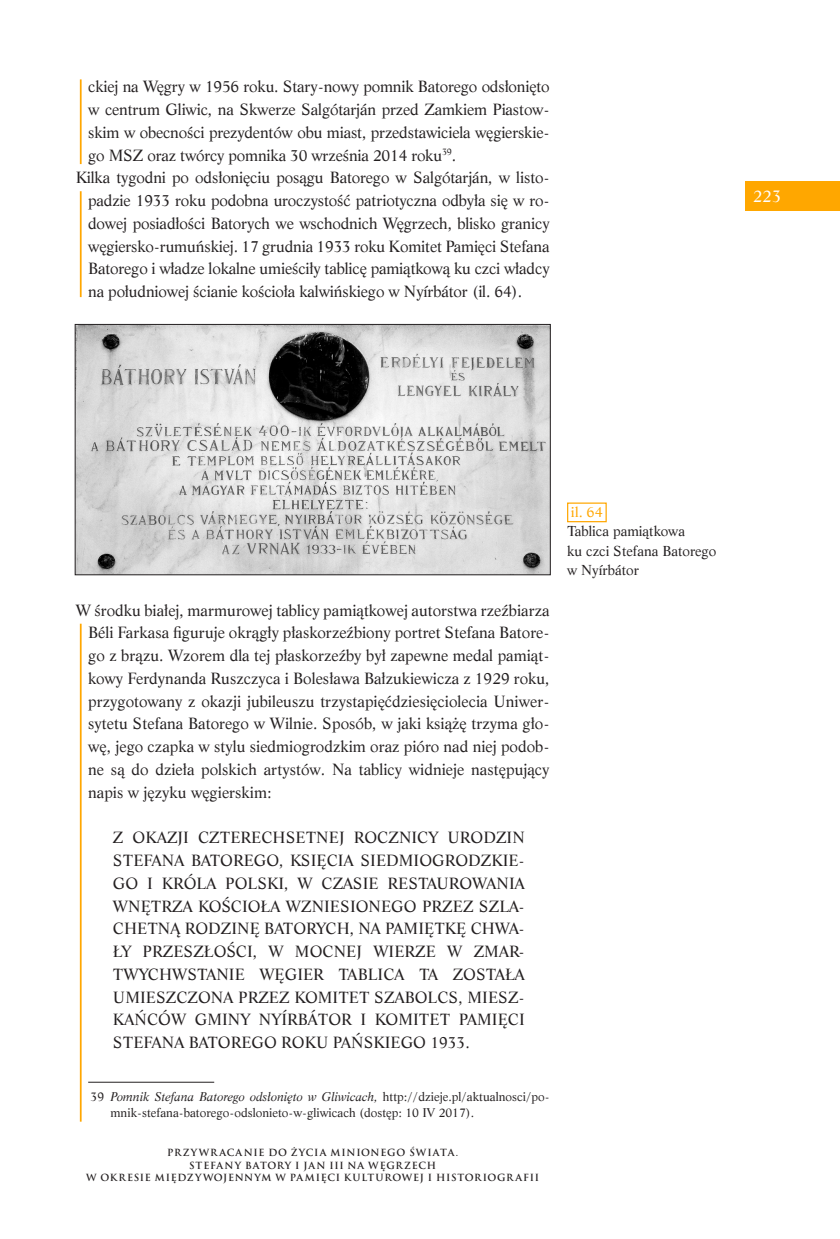
<style>
.page{position:relative;width:840px;height:1239px;background:#fff}
.page>*{position:absolute;margin:0;border:0;box-sizing:border-box;transform-origin:0 0}
.t1{font:16.62px "Life EU";color:#fff}
.t2{font:15.75px/22.8px "Life EU";letter-spacing:-.01em;color:#231f20;text-align:justify}
.t3{font:14px/19.2px "Life EU";color:#231f20}
.t4{font:12.25px/15.8px "Life EU";color:#231f20}
.t5{font:700 9.62px/12.2px "Trajan Pro";letter-spacing:.07em;color:#231f20;text-align:center}
.s1{font-style:italic}
.s2{color:#ffa700}
</style>
<div class="page">
<div style="left:745px;top:181px;width:95px;height:30px;background:#ffa700"></div>
<hr style="left:80px;top:79px;width:2px;height:218px;background:#ffa700">
<hr style="left:80px;top:606px;width:2px;height:515px;background:#ffa700">
<div style="left:71px;top:164px;width:479px;height:27px;background:#fff"></div>
<div style="left:71px;top:596px;width:478px;height:27px;background:#fff"></div>
<hr style="left:88px;top:1081px;width:126px;height:1px;background:#231f20">
<img style="left:77px;top:326px;width:471px;height:247px">
<div style="left:75px;top:324px;width:475px;height:251px;border:1px solid #231f20"></div>
<div style="left:567px;top:502px;width:40px;height:20px;background:#fff;border:1px solid #ffa700"></div>
<p class="t2" style="left:88px;top:75px;width:463px">ckiej na Węgry w 1956 roku. Stary-nowy pomnik Batorego odsłonięto</p>
<p class="t2" style="left:88px;top:98px;width:463px">w centrum Gliwic, na Skwerze Salgótarján przed Zamkiem Piastow-</p>
<p class="t2" style="left:88px;top:120px;width:463px">skim w obecności prezydentów obu miast, przedstawiciela węgierskie-</p>
<p class="t2" style="left:88px;top:143px;width:370px">go MSZ oraz twórcy pomnika 30 września 2014 roku<sup>39</sup>.</p>
<p class="t2" style="left:76px;top:166px;width:475px">Kilka tygodni po odsłonięciu posągu Batorego w Salgótarján, w listo-</p>
<p class="t2" style="left:88px;top:189px;width:463px">padzie 1933 roku podobna uroczystość patriotyczna odbyła się w ro-</p>
<p class="t2" style="left:88px;top:211px;width:463px">dowej posiadłości Batorych we wschodnich Węgrzech, blisko granicy</p>
<p class="t2" style="left:88px;top:234px;width:463px">węgiersko-rumuńskiej. 17 grudnia 1933 roku Komitet Pamięci Stefana</p>
<p class="t2" style="left:88px;top:257px;width:463px">Batorego i władze lokalne umieściły tablicę pamiątkową ku czci władcy</p>
<p class="t2" style="left:88px;top:280px;width:435px">na południowej ścianie kościoła kalwińskiego w Nyírbátor (il. 64).</p>
<p class="t1" style="left:753px;top:185px;width:30px">223</p>
<p class="t2" style="left:88px;top:598px;width:463px;text-indent:-12px">W środku białej, marmurowej tablicy pamiątkowej autorstwa rzeźbiarza Béli Farkasa figuruje okrągły płaskorzeźbiony portret Stefana Batore&shy;go z brązu. Wzorem dla tej płaskorzeźby był zapewne medal pamiąt&shy;kowy Ferdynanda Ruszczyca i Bolesława Bałzukiewicza z 1929 roku, przygotowany z okazji jubileuszu trzystapięćdziesięciolecia Uniwer&shy;sytetu Stefana Batorego w Wilnie. Sposób, w jaki książę trzyma gło&shy;wę, jego czapka w stylu siedmiogrodzkim oraz pióro nad niej podob&shy;ne są do dzieła polskich artystów. Na tablicy widnieje następujący napis w języku węgierskim:</p>
<p class="t2" style="left:113px;top:826px;width:413px">Z OKAZJI CZTERECHSETNEJ ROCZNICY URODZIN STEFANA BATOREGO, KSIĘCIA SIEDMIOGRODZKIE-GO I KRÓLA POLSKI, W CZASIE RESTAUROWANIA WNĘTRZA KOŚCIOŁA WZNIESIONEGO PRZEZ SZLA-CHETNĄ RODZINĘ BATORYCH, NA PAMIĘTKĘ CHWA-ŁY PRZESZŁOŚCI, W MOCNEJ WIERZE W ZMAR-TWYCHWSTANIE WĘGIER TABLICA TA ZOSTAŁA UMIESZCZONA PRZEZ KOMITET SZABOLCS, MIESZ-KAŃCÓW GMINY NYÍRBÁTOR I KOMITET PAMIĘCI STEFANA BATOREGO ROKU PAŃSKIEGO 1933.</p>
<p class="t4" style="left:110px;top:1088px;width:441px;text-indent:-20px">39 <span class="s1">Pomnik Stefana Batorego odsłonięto w Gliwicach,</span> http://dzieje.pl/aktualnosci/po&shy;mnik-stefana-batorego-odslonieto-w-gliwicach (dostęp: 10 IV 2017).</p>
<p class="t5" style="left:86px;top:1146px;width:454px">PRZYWR ACANIE DO ŻYCIA MINIONEGO ŚWIATA.<br>STEFANY BATORY I JAN III NA WĘGRZECH<br>W OKRESIE MIĘDZYWOJENNYM W PAMIĘCI KULTUROWEJ I HISTORIOGR AFII</p>
<p class="t3" style="left:567px;top:502px;width:151px"><span class="s2">il. 64<br></span>Tablica pamiątkowa<br>ku czci Stefana Batorego w Nyírbátor</p>
</div>
